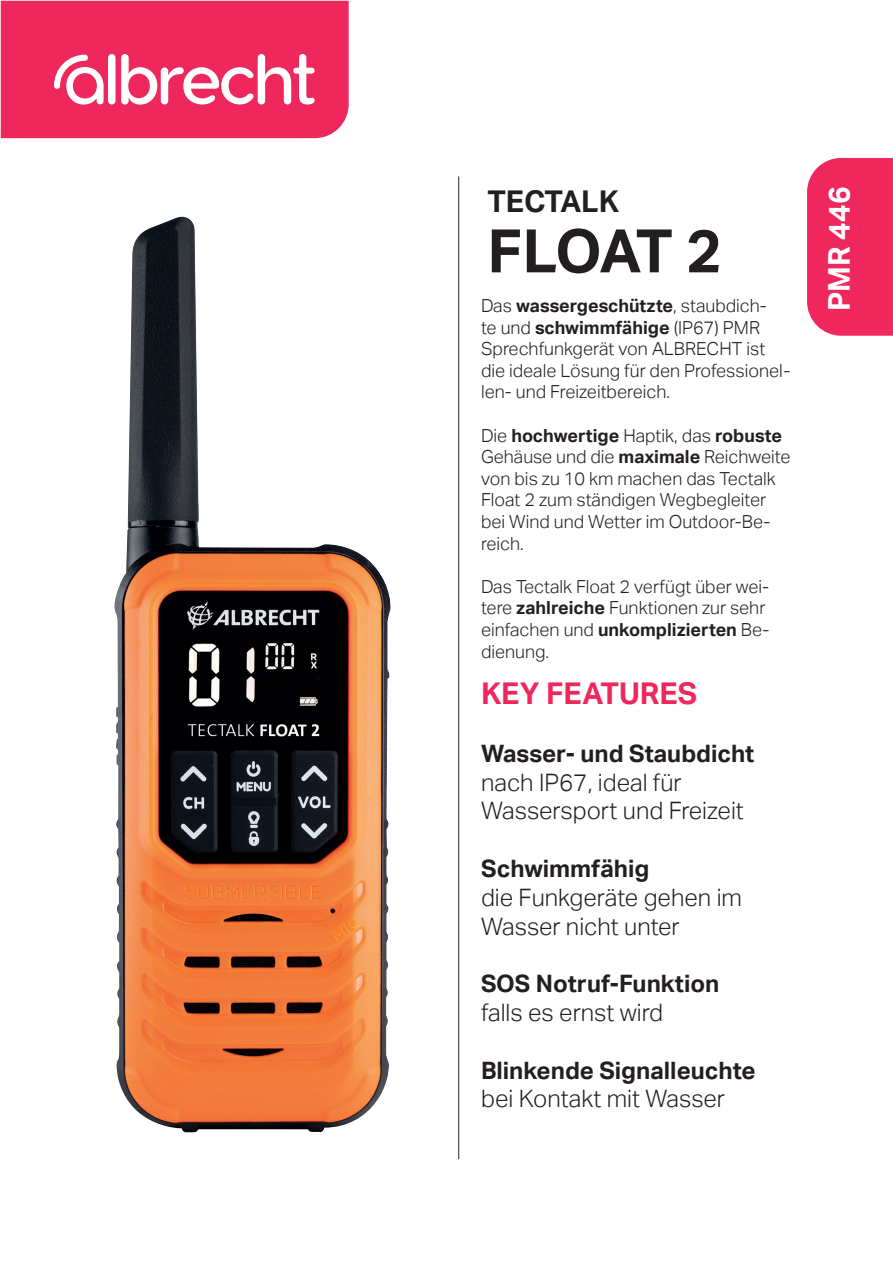
<style>
.page{position:relative;width:893px;height:1263px;background:#fff}
.page>*{position:absolute;margin:0;border:0;box-sizing:border-box;transform-origin:0 0}
.t1{font:700 60px "Aktiv Grotesk";letter-spacing:-.04em;color:#231f20}
.t2{font:700 30px "Aktiv Grotesk";color:#ee275c}
.t3{font:700 30px "Aktiv Grotesk";color:#231f20}
.t4{font:700 30px "Aktiv Grotesk";color:#fff}
.t5{font:300 24px/28.8px "Aktiv Grotesk";color:#231f20}
.t6{font:700 24px "Aktiv Grotesk";color:#231f20}
.t7{font:300 18px/21.6px "Aktiv Grotesk";color:#231f20}
.s1{font-weight:700}
</style>
<div class="page">
<hr style="left:458px;top:176px;width:1px;height:983px;background:#231f20">
<img style="left:114px;top:217px;width:277px;height:915px">
<div style="left:807px;top:158px;width:86px;height:178px;background:#ee275c"></div>
<div style="left:1px;top:1px;width:348px;height:137px;background:#ee275c"></div>
<div style="left:108px;top:54px;width:7px;height:50px;background:#fff;border-radius:4px"></div>
<svg style="left:121px;top:54px;width:194px;height:51px"></svg>
<svg style="left:54px;top:55px;width:50px;height:50px"></svg>
<h2 class="t3" style="left:487px;top:184px;width:133px">TECTALK</h2>
<h1 class="t1" style="left:487px;top:217px;width:236px">FLOAT 2</h1>
<p class="t7" style="left:481px;top:295px;width:311px">Das <span class="s1">wassergeschützte</span>, staubdich-<br>te und <span class="s1">schwimmfähige</span> (IP67) PMR Sprechfunkgerät von ALBRECHT ist die ideale Lösung für den Professionel&shy;len- und Freizeitbereich.</p>
<p class="t7" style="left:481px;top:424px;width:311px">Die <span class="s1">hochwertige</span> Haptik, das <span class="s1">robuste<br></span>Gehäuse und die <span class="s1">maximale</span> Reichweite von bis zu 10 km machen das Tectalk<br>Float 2 zum ständigen Wegbegleiter bei Wind und Wetter im Outdoor-Be&shy;reich.</p>
<p class="t7" style="left:481px;top:576px;width:290px">Das Tectalk Float 2 verfügt über wei&shy;tere <span class="s1">zahlreiche</span> Funktionen zur sehr einfachen und <span class="s1">unkomplizierten</span> Be&shy;dienung.</p>
<h2 class="t2" style="left:481px;top:676px;width:218px">KEY FEATURES</h2>
<h3 class="t6" style="left:481px;top:739px;width:275px">Wasser- und Staubdicht</h3>
<h3 class="t5" style="left:481px;top:768px;width:264px">nach IP67, ideal für<br>Wassersport und Freizeit</h3>
<h3 class="t6" style="left:481px;top:855px;width:170px">Schwimmfähig</h3>
<h3 class="t5" style="left:481px;top:883px;width:262px">die Funkgeräte gehen im<br>Wasser nicht unter</h3>
<h3 class="t6" style="left:481px;top:970px;width:240px">SOS Notruf-Funktion</h3>
<h3 class="t5" style="left:481px;top:998px;width:184px">falls es ernst wird</h3>
<h3 class="t6" style="left:481px;top:1056px;width:276px">Blinkende Signalleuchte</h3>
<h3 class="t5" style="left:481px;top:1085px;width:245px">bei Kontakt mit Wasser</h3>
<h2 class="t4" style="left:822px;top:311px;width:126px;rotate:-90deg">PMR 446</h2>
</div>
